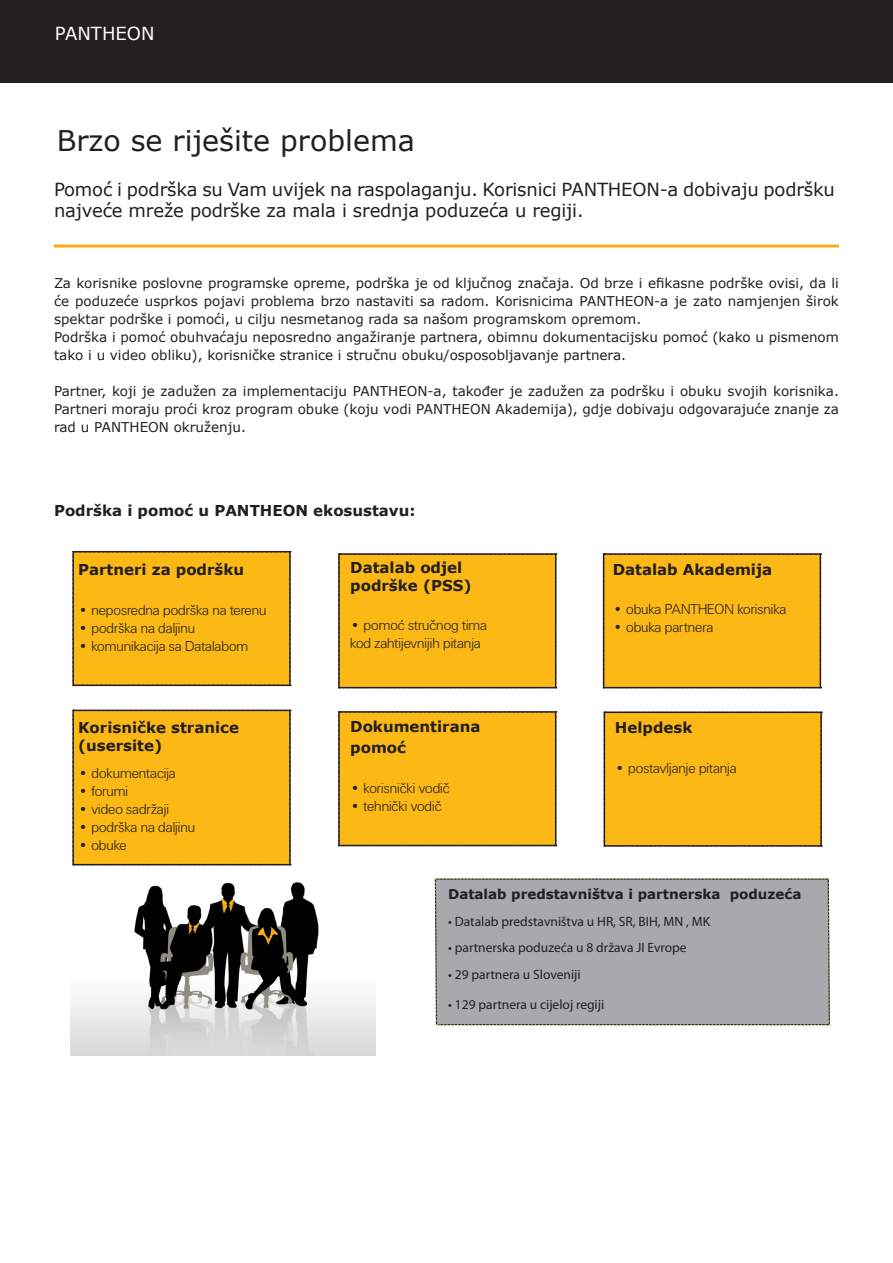
<style>
.page{position:relative;width:893px;height:1263px;background:#fff}
.page>*{position:absolute;margin:0;border:0;box-sizing:border-box;transform-origin:0 0}
.Heading_1{font:28.5px "Verdana";color:#231f20}
.Intro{font:18px/21px "Verdana";letter-spacing:-.01em;color:#231f20}
.t1{font:18px "Verdana";color:#fff}
.t2{font:15px/18px "Unitus DEE Ligh";color:#231f20}
.t3{font:700 15px/18px "Verdana";color:#231f20}
.t4{font:13.5px/18px "Verdana";color:#231f20;text-align:justify}
.t5{font:13.5px "Myriad Pro";color:#231f20}
.t6{font:700 13.5px "Verdana";color:#231f20}
</style>
<div class="page">
<div style="left:0;top:0;width:893px;height:82px;background:#231f20"></div>
<hr style="left:54px;top:245px;width:785px;height:3px;background:#faab1a">
<div style="left:338px;top:553px;width:219px;height:135px;background:#fcb814"></div>
<div style="left:434px;top:878px;width:396px;height:147px;background:#a8a9ad"></div>
<div style="left:72px;top:551px;width:219px;height:135px;background:#fcb814"></div>
<div style="left:603px;top:553px;width:218px;height:135px;background:#fcb814"></div>
<div style="left:338px;top:711px;width:219px;height:135px;background:#fcb814"></div>
<div style="left:604px;top:711px;width:218px;height:136px;background:#fcb814"></div>
<div style="left:72px;top:710px;width:219px;height:155px;background:#fcb814"></div>
<img style="left:71px;top:882px;width:304px;height:174px">
<h2 class="t1" style="left:55px;top:22px;width:101px">PANTHEON</h2>
<p class="Heading_1" style="left:57px;top:123px;width:360px">Brzo se riješite problema</p>
<p class="Intro" style="left:54px;top:179px;width:782px">Pomoć i podrška su Vam uvijek na raspolaganju. Korisnici PANTHEON-a dobivaju podršku najveće mreže podrške za mala i srednja poduzeća u regiji.</p>
<p class="t4" style="left:54px;top:274px;width:786px">Za korisnike poslovne programske opreme, podrška je od ključnog značaja. Od brze i efikasne podrške ovisi, da li će poduzeće usprkos pojavi problema brzo nastaviti sa radom. Korisnicima PANTHEON-a je zato namjenjen širok spektar podrške i pomoći, u cilju nesmetanog rada sa našom programskom opremom.</p>
<p class="t4" style="left:54px;top:328px;width:786px">Podrška i pomoć obuhvaćaju neposredno angažiranje partnera, obimnu dokumentacijsku pomoć (kako u pismenom tako i u video obliku), korisničke stranice i stručnu obuku/osposobljavanje partnera.</p>
<p class="t4" style="left:54px;top:382px;width:786px">Partner, koji je zadužen za implementaciju PANTHEON-a, također je zadužen za podršku i obuku svojih korisnika.<br>Partneri moraju proći kroz program obuke (koju vodi PANTHEON Akademija), gdje dobivaju odgovarajuće znanje za rad u PANTHEON okruženju.</p>
<p class="t3" style="left:54px;top:501px;width:363px">Podrška i pomoć u PANTHEON ekosustavu:</p>
<p class="t3" style="left:78px;top:560px;width:168px">Partneri za podršku</p>
<p class="t2" style="left:78px;top:601px;width:190px">• neposredna podrška na terenu</p>
<p class="t2" style="left:78px;top:619px;width:118px">• podrška na daljinu</p>
<p class="t2" style="left:78px;top:637px;width:172px">• komunikacija sa Datalabom</p>
<p class="t3" style="left:78px;top:717px;width:162px">Korisničke stranice</p>
<p class="t3" style="left:78px;top:735px;width:86px">(usersite)</p>
<p class="t2" style="left:78px;top:764px;width:99px">• dokumentacija</p>
<p class="t2" style="left:78px;top:782px;width:51px">• forumi</p>
<p class="t2" style="left:78px;top:800px;width:92px">• video sadržaji</p>
<p class="t2" style="left:78px;top:818px;width:118px">• podrška na daljinu</p>
<p class="t2" style="left:78px;top:836px;width:50px">• obuke</p>
<p class="t3" style="left:350px;top:558px;width:123px">Datalab odjel podrške (PSS)</p>
<p class="t2" style="left:350px;top:617px;width:138px">• pomoć stručnog tima kod zahtijevnijih pitanja</p>
<p class="t3" style="left:350px;top:715px;width:132px;line-height:21.6px">Dokumentirana pomoć</p>
<p class="t2" style="left:350px;top:779px;width:101px">• korisnički vodič</p>
<p class="t2" style="left:350px;top:797px;width:93px">• tehnički vodič</p>
<p class="t3" style="left:613px;top:560px;width:161px">Datalab Akademija</p>
<p class="t2" style="left:613px;top:601px;width:175px">• obuka PANTHEON korisnika</p>
<p class="t2" style="left:613px;top:619px;width:102px">• obuka partnera</p>
<p class="t3" style="left:615px;top:718px;width:79px">Helpdesk</p>
<p class="t2" style="left:615px;top:759px;width:123px">• postavljanje pitanja</p>
<p class="t6" style="left:448px;top:886px;width:355px">Datalab predstavništva i partnerska poduzeća</p>
<p class="t5" style="left:448px;top:913px;width:263px">• Datalab predstavništva u HR, SR, BIH, MN , MK</p>
<p class="t5" style="left:448px;top:939px;width:240px">• partnerska poduzeća u 8 država JI Evrope</p>
<p class="t5" style="left:448px;top:966px;width:134px">• 29 partnera u Sloveniji</p>
<p class="t5" style="left:448px;top:996px;width:158px">• 129 partnera u cijeloj regiji</p>
</div>
